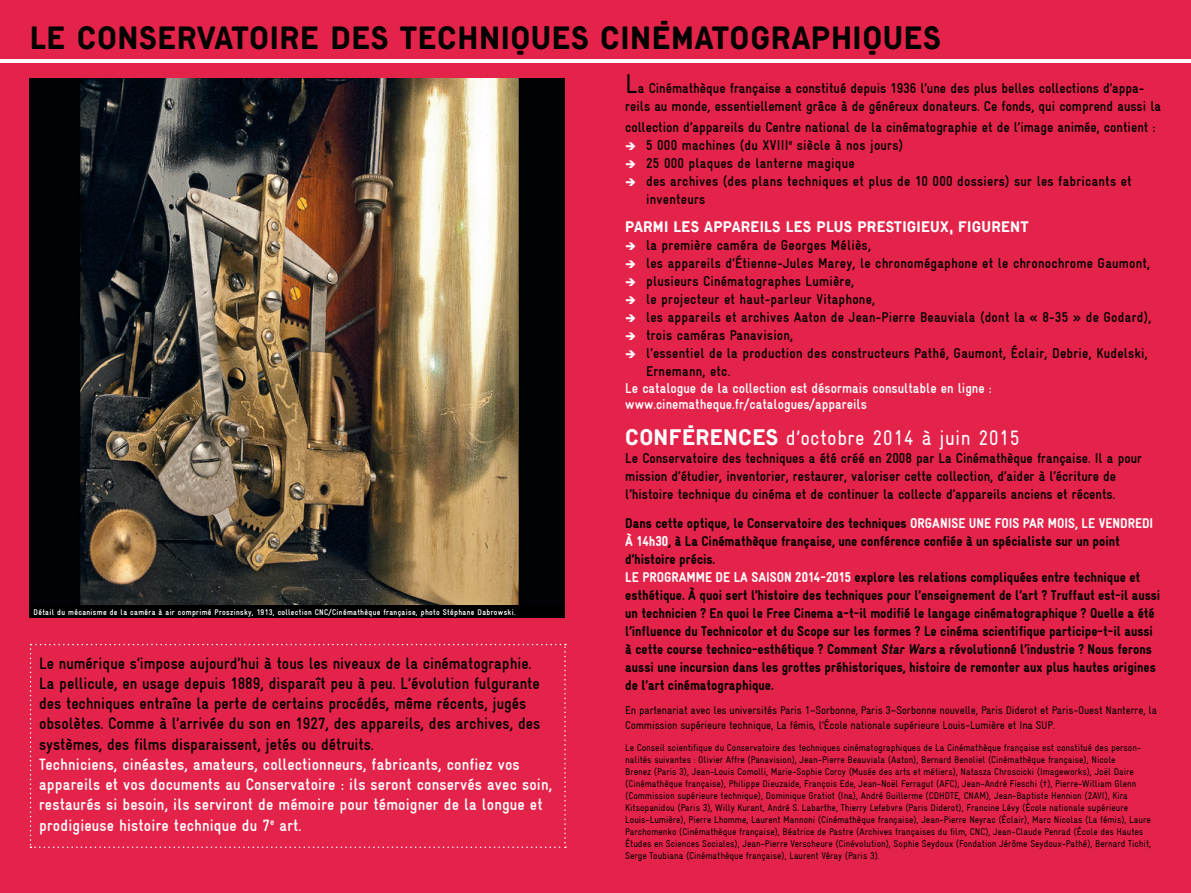
<style>
.page{position:relative;width:1191px;height:893px;background:#e4234a}
.page>*{position:absolute;margin:0;border:0;box-sizing:border-box;transform-origin:0 0}
.t1{font:30px "Cinematheque";letter-spacing:.02em;color:#000}
.t2{font:condensed 21px "Gravur";letter-spacing:.015em;color:#fff}
.t3{font:700 condensed 16.5px/20.2px "Gravur";color:#000}
.t4{font:700 condensed 16.5px/20.2px "Gravur";letter-spacing:.01em;color:#fff}
.t5{font:700 condensed 14.25px/18px "Gravur";letter-spacing:.015em;color:#000}
.t6{font:900 condensed 14.25px/18px "Gravur";color:#000}
.t7{font:700 condensed 14.25px/16.5px "Gravur";color:#fff}
.t8{font:14.25px "Cinematheque";letter-spacing:.015em;color:#fff}
.t9{font:condensed 11.25px/14.2px "Gravur";letter-spacing:-.01em;color:#000}
.t10{font:condensed 9.75px/12px "Gravur";color:#000}
.t11{font:700 condensed 8.25px "Gravur";letter-spacing:.04em;color:#fff}
.s1{font-weight:400;font-size:27px}
.s2{color:#fff}
.s3{font-family:"Cinematheque";font-stretch:normal}
.s4{font-style:italic}
</style>
<div class="page">
<hr style="left:0;top:59px;width:1191px;height:3px;background:#fff">
<svg style="left:30px;top:644px;width:536px;height:204px"></svg>
<img style="left:30px;top:79px;width:535px;height:539px">
<div style="left:31px;top:606px;width:534px;height:12px;background:#000"></div>
<h1 class="t1" style="left:30px;top:18px;width:912px">LE CONSERVATOIRE DES TECHNIQUES CINÉMATOGRAPHIQUES</h1>
<h3 class="t5" style="left:625px;top:79px;width:537px"><span class="s1">L</span>a Cinémathèque française a constitué depuis 1936 l’une des plus belles collections d’appa&shy;reils au monde, essentiellement grâce à de généreux donateurs. Ce fonds, qui comprend aussi la</h3>
<h3 class="t5" style="left:625px;top:118px;width:532px">collection d’appareils du Centre national de la cinématographie et de l’image animée, contient :</h3>
<h3 class="t5" style="left:625px;top:136px;width:279px"><span class="s2">➔</span> 5 000 machines (du XVIII<sup>e</sup> siècle à nos jours)</h3>
<h3 class="t5" style="left:625px;top:154px;width:231px"><span class="s2">➔</span> 25 000 plaques de lanterne magique</h3>
<h3 class="t5" style="left:646px;top:172px;width:487px;text-indent:-21px"><span class="s2">➔</span> des archives (des plans techniques et plus de 10 000 dossiers) sur les fabricants et inventeurs</h3>
<h3 class="t8" style="left:625px;top:217px;width:405px">PARMI LES APPAREILS LES PLUS PRESTIGIEUX, FIGURENT</h3>
<h3 class="t5" style="left:625px;top:236px;width:247px"><span class="s2">➔</span> la première caméra de Georges Méliès,</h3>
<h3 class="t5" style="left:625px;top:254px;width:526px"><span class="s2">➔</span> les appareils d’Étienne-Jules Marey, le chronomégaphone et le chronochrome Gaumont,</h3>
<h3 class="t5" style="left:625px;top:272px;width:230px"><span class="s2">➔</span> plusieurs Cinématographes Lumière,</h3>
<h3 class="t5" style="left:625px;top:290px;width:251px"><span class="s2">➔</span> le projecteur et haut-parleur Vitaphone,</h3>
<h3 class="t5" style="left:625px;top:308px;width:527px"><span class="s2">➔</span> les appareils et archives Aaton de Jean-Pierre Beauviala (dont la « 8-35 » de Godard),</h3>
<h3 class="t5" style="left:625px;top:326px;width:169px"><span class="s2">➔</span> trois caméras Panavision,</h3>
<h3 class="t5" style="left:646px;top:344px;width:503px;text-indent:-21px"><span class="s2">➔</span> l’essentiel de la production des constructeurs Pathé, Gaumont, Éclair, Debrie, Kudelski,<br>Ernemann, etc.</h3>
<h3 class="t7" style="left:625px;top:379px;width:368px">Le catalogue de la collection est désormais consultable en ligne : www.cinematheque.fr/catalogues/appareils</h3>
<h2 class="t2" style="left:625px;top:426px;width:396px"><span class="s3">CONFÉRENCES</span> d’octobre 2014 à juin 2015</h2>
<p class="t5" style="left:625px;top:449px;width:518px">Le Conservatoire des techniques a été créé en 2008 par La Cinémathèque française. Il a pour mission d’étudier, inventorier, restaurer, valoriser cette collection, d’aider à l’écriture de l’histoire technique du cinéma et de continuer la collecte d’appareils anciens et récents.</p>
<p class="t6" style="left:625px;top:514px;width:536px">Dans cette optique, le Conservatoire des techniques <span class="s2">ORGANISE UNE FOIS PAR MOIS, LE VENDREDI À 14h30</span>, à La Cinémathèque française, une conférence confiée à un spécialiste sur un point d’histoire précis.<br><span class="s2">LE PROGRAMME DE LA SAISON 2014-2015</span> explore les relations compliquées entre technique et esthétique. À quoi sert l’histoire des techniques pour l’enseignement de l’art ? Truffaut est-il aussi un technicien ? En quoi le Free Cinema a-t-il modifié le langage cinématographique ? Quelle a été l’influence du Technicolor et du Scope sur les formes ? Le cinéma scientifique participe-t-il aussi à cette course technico-esthétique ? Comment <span class="s4">StarWars</span> a révolutionné l’industrie ? Nous ferons aussi une incursion dans les grottes préhistoriques, histoire de remonter aux plus hautes origines de l’art cinématographique.</p>
<p class="t9" style="left:625px;top:703px;width:533px">En partenariat avec les universités Paris 1–Sorbonne, Paris 3–Sorbonne nouvelle, Paris Diderot et Paris-Ouest Nanterre, la<br>Commission supérieure technique, La fémis, l’École nationale supérieure Louis-Lumière et Ina SUP.</p>
<p class="t10" style="left:625px;top:742px;width:527px">Le Conseil scientifique du Conservatoire des techniques cinématographiques de La Cinémathèque française est constitué des person&shy;nalités suivantes : Olivier Affre (Panavision), Jean-Pierre Beauviala (Aaton), Bernard Benoliel (Cinémathèque française), Nicole<br>Brenez (Paris 3), Jean-Louis Comolli, Marie-Sophie Corcy (Musée des arts et métiers), Natasza Chroscicki (Imageworks), Joël Daire (Cinémathèque française), Philippe Dieuzaide, François Ede, Jean-Noël Ferragut (AFC), Jean-André Fieschi (†), Pierre-William Glenn (Commission supérieure technique), Dominique Gratiot (Ina), André Guillerme (CDHDTE, CNAM), Jean-Baptiste Hennion (2AVI), Kira Kitsopanidou (Paris 3), Willy Kurant, André S. Labarthe, Thierry Lefebvre (Paris Diderot), Francine Lévy (École nationale supérieure Louis-Lumière), Pierre Lhomme, Laurent Mannoni (Cinémathèque française), Jean-Pierre Neyrac (Éclair), Marc Nicolas (La fémis), Laure Parchomenko (Cinémathèque française), Béatrice de Pastre (Archives françaises du film, CNC), Jean-Claude Penrad (École des Hautes Études en Sciences Sociales), Jean-Pierre Verscheure (Cinévolution), Sophie Seydoux (Fondation Jérôme Seydoux-Pathé), Bernard Tichit, Serge Toubiana (Cinémathèque française), Laurent Véray (Paris 3).</p>
<p class="t11" style="left:34px;top:607px;width:483px">Détail du mécanisme de la caméra à air comprimé Proszinsky, 1913, collection CNC/Cinémathèque française, photo Stéphane Dabrowski.</p>
<p class="t3" style="left:39px;top:653px;width:502px">Le numérique s’impose aujourd’hui à tous les niveaux de la cinématographie.<br>La pellicule, en usage depuis 1889, disparaît peu à peu. L’évolution fulgurante des techniques entraîne la perte de certains procédés, même récents, jugés obsolètes. Comme à l’arrivée du son en 1927, des appareils, des archives, des systèmes, des films disparaissent, jetés ou détruits.</p>
<p class="t4" style="left:39px;top:754px;width:514px">Techniciens, cinéastes, amateurs, collectionneurs, fabricants, confiez vos appareils et vos documents au Conservatoire : ils seront conservés avec soin, restaurés si besoin, ils serviront de mémoire pour témoigner de la longue et prodigieuse histoire technique du 7<sup>e</sup> art.</p>
</div>
